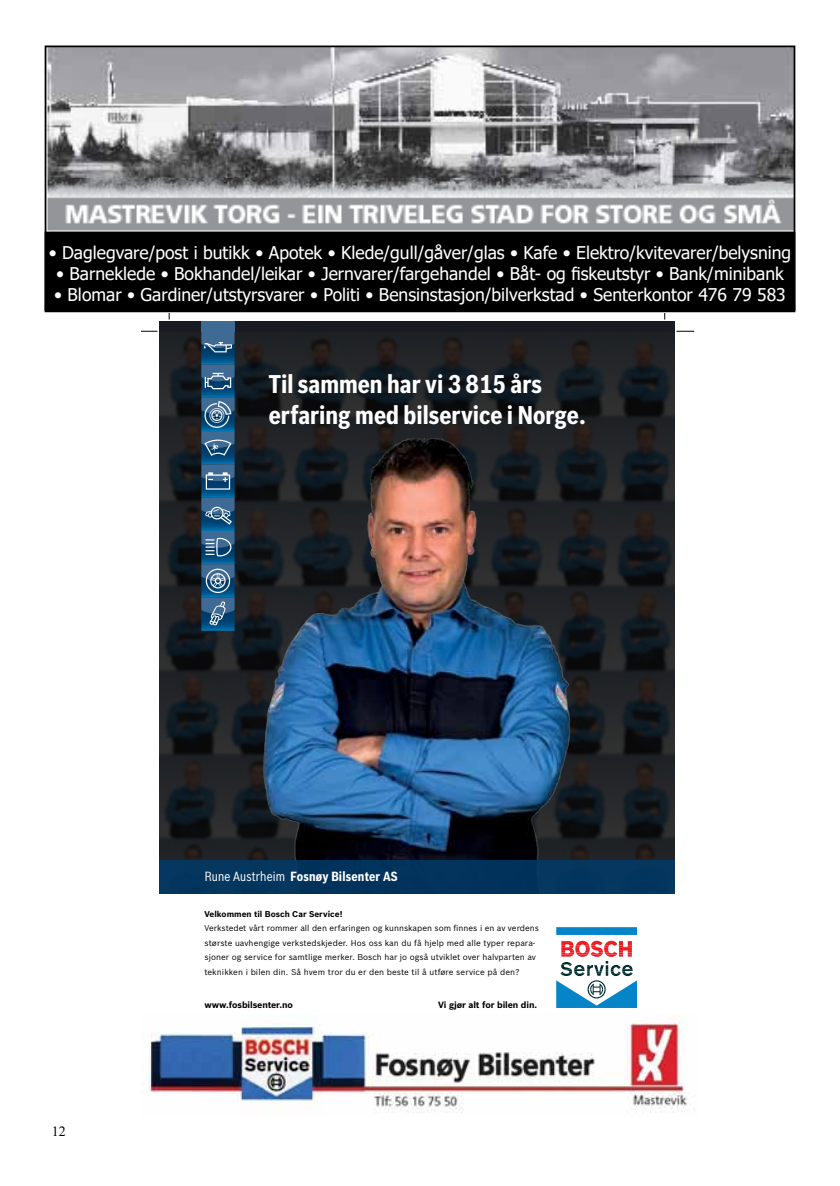
<style>
.page{position:relative;width:840px;height:1186px;background:#fff}
.page>*{position:absolute;margin:0;border:0;box-sizing:border-box;transform-origin:0 0}
.t1{font:700 25.03px/30.6px "Bosch Sans Cond";color:#fff}
.t2{font:17.5px "Tahoma";color:#fff}
.t3{font:14px "Times New Roman";color:#000}
.t4{font:700 12.95px "Bosch Sans Cond";letter-spacing:.015em;color:#fff}
.t5{font:700 8.92px "Bosch Sans";letter-spacing:-.01em;color:#000}
.t6{font:8.22px/14.5px "Bosch Sans";letter-spacing:.005em;color:#000}
.t7{font:700 8.22px "Bosch Sans";color:#000}
.s1{font-weight:400}
</style>
<div class="page">
<img style="left:48px;top:49px;width:744px;height:183px">
<div style="left:46px;top:232px;width:748px;height:79px;background:#000"></div>
<div style="left:45px;top:232px;width:750px;height:80px;border:2px solid #000"></div>
<svg style="left:159px;top:321px;width:516px;height:539px;background:#1b1e21"></svg>
<svg style="left:201px;top:331px;width:34px;height:300px;background:#366a93"></svg>
<div style="left:201px;top:321px;width:34px;height:10px;background:#3e6a94"></div>
<img style="left:256px;top:439px;width:319px;height:421px">
<div style="left:159px;top:860px;width:516px;height:34px;background:#02355d"></div>
<svg style="left:556px;top:927px;width:81px;height:81px"></svg>
<svg style="left:141px;top:330px;width:16px;height:2px"></svg>
<svg style="left:676px;top:330px;width:18px;height:2px"></svg>
<svg style="left:168px;top:313px;width:2px;height:6px"></svg>
<img style="left:141px;top:1017px;width:554px;height:96px">
<h2 class="t2" style="left:49px;top:240px;width:744px">• Daglegvare/post i butikk • Apotek • Klede/gull/gåver/glas • Kafe • Elektro/kvitevarer/belysning</h2>
<h2 class="t2" style="left:56px;top:261px;width:729px">• Barneklede • Bokhandel/leikar • Jernvarer/fargehandel • Båt- og fiskeutstyr • Bank/minibank</h2>
<h2 class="t2" style="left:54px;top:282px;width:733px">• Blomar • Gardiner/utstyrsvarer • Politi • Bensinstasjon/bilverkstad • Senterkontor 476 79 583</h2>
<h1 class="t1" style="left:269px;top:369px;width:319px">Til sammen har vi 3 815 års erfaring med bilservice i Norge.</h1>
<h3 class="t4" style="left:205px;top:869px;width:194px"><span class="s1">Rune Austrheim</span> Fosnøy Bilsenter AS</h3>
<p class="t7" style="left:204px;top:908px;width:140px">Velkommen til Bosch Car Service!</p>
<p class="t6" style="left:204px;top:921px;width:336px">Verkstedet vårt rommer all den erfaringen og kunnskapen som finnes i en av verdens største uavhengige verkstedskjeder. Hos oss kan du få hjelp med alle typer repara&shy;sjoner og service for samtlige merker. Bosch har jo også utviklet over halvparten av teknikken i bilen din. Så hvem tror du er den beste til å utføre service på den?</p>
<h3 class="t3" style="left:52px;top:1121px;width:15px">12</h3>
<p class="t5" style="left:204px;top:999px;width:90px">www.fosbilsenter.no</p>
<p class="t5" style="left:438px;top:999px;width:101px">Vi gjør alt for bilen din.</p>
</div>
